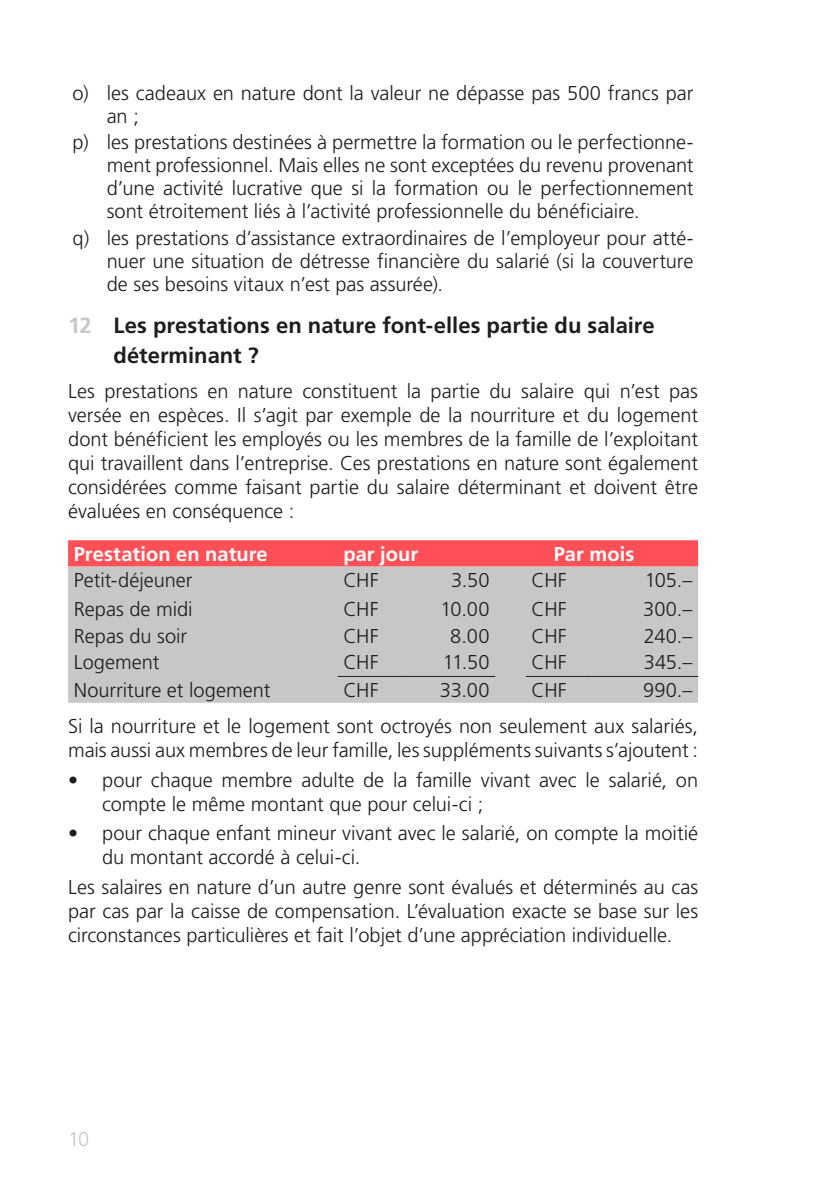
<style>
.page{position:relative;width:840px;height:1191px;background:#fff}
.page>*{position:absolute;margin:0;border:0;box-sizing:border-box;transform-origin:0 0}
.t1{font:700 22px/30px "Frutiger LT Std";color:#1d1d1b}
.Grundtext{font:300 20px/24px "Frutiger LT Std";color:#1d1d1b;text-align:justify}
.Text_vor_Aufzählung{font:300 20px/24px "Frutiger LT Std";color:#1d1d1b}
.Tabellen_Text_Weiss{font:700 20px "Frutiger LT Std";letter-spacing:.005em;color:#fff}
.t2{font:300 20px "Frutiger LT Std";color:#c7c7c6}
.s1{color:#c7c7c6}
</style>
<div class="page">
<div style="left:68px;top:540px;width:629px;height:26px;background:#ff5057"></div>
<div style="left:68px;top:566px;width:629px;height:137px;background:#c7c7c6"></div>
<hr style="left:337px;top:676px;width:63px;height:1px;background:#1d1d1b">
<hr style="left:400px;top:676px;width:95px;height:1px;background:#1d1d1b">
<hr style="left:525px;top:676px;width:66px;height:1px;background:#1d1d1b">
<hr style="left:591px;top:676px;width:106px;height:1px;background:#1d1d1b">
<p class="Grundtext" style="left:73px;top:81px;width:18px">o)</p>
<p class="Grundtext" style="left:107px;top:82px;width:588px;line-height:23px">les cadeaux en nature dont la valeur ne dépasse pas 500 francs par an ;</p>
<p class="Grundtext" style="left:73px;top:131px;width:18px">p)</p>
<p class="Grundtext" style="left:107px;top:131px;width:588px;line-height:23px">les prestations destinées à permettre la formation ou le perfectionne&shy;ment professionnel. Mais elles ne sont exceptées du revenu provenant d’une activité lucrative que si la formation ou le perfectionnement sont étroitement liés à l’activité professionnelle du bénéficiaire.</p>
<p class="Grundtext" style="left:73px;top:226px;width:18px">q)</p>
<p class="Grundtext" style="left:107px;top:227px;width:588px;line-height:23px">les prestations d’assistance extraordinaires de l’employeur pour atté&shy;nuer une situation de détresse financière du salarié (si la couverture de ses besoins vitaux n’est pas assurée).</p>
<p class="t1" style="left:113px;top:310px;width:542px;text-indent:-45px"><span class="s1">12</span> Les prestations en nature font-elles partie du salaire déterminant ?</p>
<p class="Grundtext" style="left:68px;top:379px;width:631px">Les prestations en nature constituent la partie du salaire qui n’est pas versée en espèces. Il s’agit par exemple de la nourriture et du logement dont bénéficient les employés ou les membres de la famille de l’exploitant qui travaillent dans l’entreprise. Ces prestations en nature sont également considérées comme faisant partie du salaire déterminant et doivent être évaluées en conséquence :</p>
<p class="Tabellen_Text_Weiss" style="left:74px;top:542px;width:195px">Prestation en nature</p>
<p class="Tabellen_Text_Weiss" style="left:343px;top:542px;width:76px">par jour</p>
<p class="Tabellen_Text_Weiss" style="left:553px;top:542px;width:82px">Par mois</p>
<p class="Grundtext" style="left:74px;top:568px;width:120px">Petit-déjeuner</p>
<p class="Grundtext" style="left:343px;top:568px;width:37px">CHF</p>
<p class="Grundtext" style="left:451px;top:568px;width:40px">3.50</p>
<p class="Grundtext" style="left:531px;top:568px;width:37px">CHF</p>
<p class="Grundtext" style="left:644px;top:568px;width:49px">105.–</p>
<p class="Grundtext" style="left:74px;top:597px;width:120px">Repas de midi</p>
<p class="Grundtext" style="left:343px;top:597px;width:37px">CHF</p>
<p class="Grundtext" style="left:440px;top:597px;width:51px">10.00</p>
<p class="Grundtext" style="left:531px;top:597px;width:37px">CHF</p>
<p class="Grundtext" style="left:642px;top:597px;width:51px">300.–</p>
<p class="Grundtext" style="left:74px;top:624px;width:115px">Repas du soir</p>
<p class="Grundtext" style="left:343px;top:624px;width:37px">CHF</p>
<p class="Grundtext" style="left:450px;top:624px;width:41px">8.00</p>
<p class="Grundtext" style="left:531px;top:624px;width:37px">CHF</p>
<p class="Grundtext" style="left:643px;top:624px;width:50px">240.–</p>
<p class="Grundtext" style="left:74px;top:650px;width:87px">Logement</p>
<p class="Grundtext" style="left:343px;top:650px;width:37px">CHF</p>
<p class="Grundtext" style="left:442px;top:650px;width:48px">11.50</p>
<p class="Grundtext" style="left:531px;top:650px;width:37px">CHF</p>
<p class="Grundtext" style="left:643px;top:650px;width:50px">345.–</p>
<p class="Grundtext" style="left:74px;top:678px;width:198px">Nourriture et logement</p>
<p class="Grundtext" style="left:343px;top:678px;width:37px">CHF</p>
<p class="Grundtext" style="left:439px;top:678px;width:51px">33.00</p>
<p class="Grundtext" style="left:531px;top:678px;width:37px">CHF</p>
<p class="Grundtext" style="left:642px;top:678px;width:51px">990.–</p>
<p class="Text_vor_Aufzählung" style="left:68px;top:714px;width:631px">Si la nourriture et le logement sont octroyés non seulement aux salariés, mais aussi aux membres de leur famille, les suppléments suivants s’ajoutent :</p>
<p class="Grundtext" style="left:102px;top:768px;width:597px;text-indent:-34px">• pour chaque membre adulte de la famille vivant avec le salarié, on compte le même montant que pour celui-ci ;</p>
<p class="Grundtext" style="left:102px;top:821px;width:597px;text-indent:-34px">• pour chaque enfant mineur vivant avec le salarié, on compte la moitié du montant accordé à celui-ci.</p>
<p class="Grundtext" style="left:68px;top:875px;width:631px">Les salaires en nature d’un autre genre sont évalués et déterminés au cas par cas par la caisse de compensation. L’évaluation exacte se base sur les circonstances particulières et fait l’objet d’une appréciation individuelle.</p>
<p class="t2" style="left:68px;top:1127px;width:23px">10</p>
</div>
